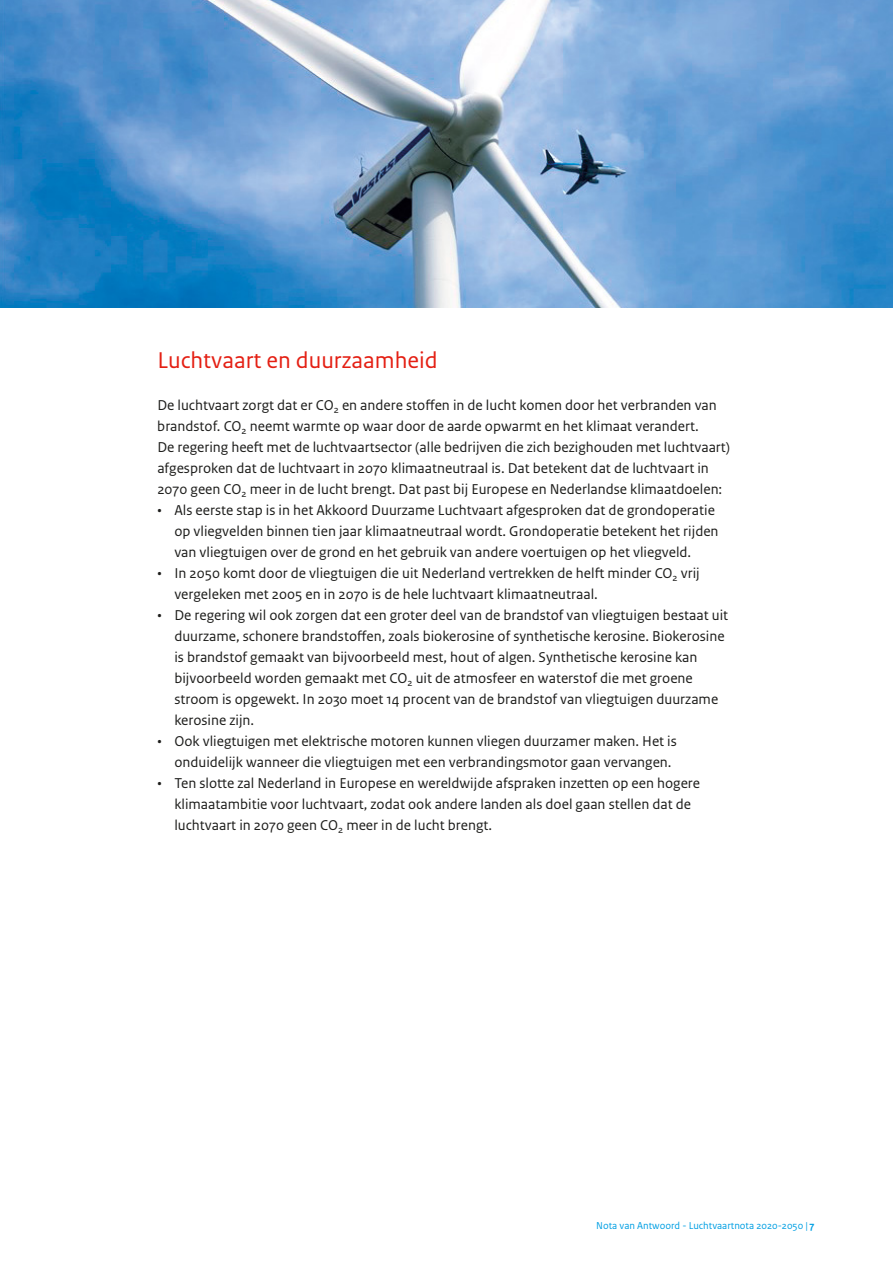
<style>
.page{position:relative;width:893px;height:1263px;background:#fff}
.page>*{position:absolute;margin:0;border:0;box-sizing:border-box;transform-origin:0 0}
._04_RO_Paragraafkop{font:24px "Rijksoverheid Sans Text";color:#e41f13}
._10_RO_Broodtekst{font:15px/21px "Rijksoverheid Sans Text";color:#1d1d1b}
.t1{font:10.5px "Rijksoverheid Sans Text Regular 4";color:#009fe3}
.s1{font-family:"Rijksoverheid Sans Text";font-weight:700}
</style>
<div class="page">
<img style="left:0;top:0;width:893px;height:308px">
<svg style="left:72px;top:200px;width:749px;height:18px;background:#6597c5"></svg>
<p class="_04_RO_Paragraafkop" style="left:157px;top:346px;width:282px">Luchtvaart en duurzaamheid</p>
<p class="_10_RO_Broodtekst" style="left:157px;top:395px;width:574px">De luchtvaart zorgt dat er CO<sub>2</sub> en andere stoffen in de lucht komen door het verbranden van brandstof. CO<sub>2</sub> neemt warmte op waar door de aarde opwarmt en het klimaat verandert.<br>De regering heeft met de luchtvaartsector (alle bedrijven die zich bezighouden met luchtvaart) afgesproken dat de luchtvaart in 2070 klimaatneutraal is. Dat betekent dat de luchtvaart in 2070 geen CO<sub>2</sub> meer in de lucht brengt. Dat past bij Europese en Nederlandse klimaatdoelen:</p>
<p class="_10_RO_Broodtekst" style="left:174px;top:500px;width:546px;text-indent:-17px">• Als eerste stap is in het Akkoord Duurzame Luchtvaart afgesproken dat de grondoperatie op vliegvelden binnen tien jaar klimaatneutraal wordt. Grondoperatie betekent het rijden van vliegtuigen over de grond en het gebruik van andere voertuigen op het vliegveld.</p>
<p class="_10_RO_Broodtekst" style="left:174px;top:563px;width:527px;text-indent:-17px">• In 2050 komt door de vliegtuigen die uit Nederland vertrekken de helft minder CO<sub>2</sub> vrij vergeleken met 2005 en in 2070 is de hele luchtvaart klimaatneutraal.</p>
<p class="_10_RO_Broodtekst" style="left:174px;top:605px;width:555px;text-indent:-17px">• De regering wil ook zorgen dat een groter deel van de brandstof van vliegtuigen bestaat uit duurzame, schonere brandstoffen, zoals biokerosine of synthetische kerosine. Biokerosine is brandstof gemaakt van bijvoorbeeld mest, hout of algen. Synthetische kerosine kan bijvoorbeeld worden gemaakt met CO<sub>2</sub> uit de atmosfeer en waterstof die met groene stroom is opgewekt. In 2030 moet 14 procent van de brandstof van vliegtuigen duurzame kerosine zijn.</p>
<p class="_10_RO_Broodtekst" style="left:174px;top:731px;width:504px;text-indent:-17px">• Ook vliegtuigen met elektrische motoren kunnen vliegen duurzamer maken. Het is onduidelijk wanneer die vliegtuigen met een verbrandingsmotor gaan vervangen.</p>
<p class="_10_RO_Broodtekst" style="left:174px;top:773px;width:527px;text-indent:-17px">• Ten slotte zal Nederland in Europese en wereldwijde afspraken inzetten op een hogere klimaatambitie voor luchtvaart, zodat ook andere landen als doel gaan stellen dat de luchtvaart in 2070 geen CO<sub>2</sub> meer in de lucht brengt.</p>
<p class="t1" style="left:596px;top:1219px;width:220px">Nota van Antwoord - Luchtvaartnota 2020-2050 | <span class="s1">7</span></p>
</div>
